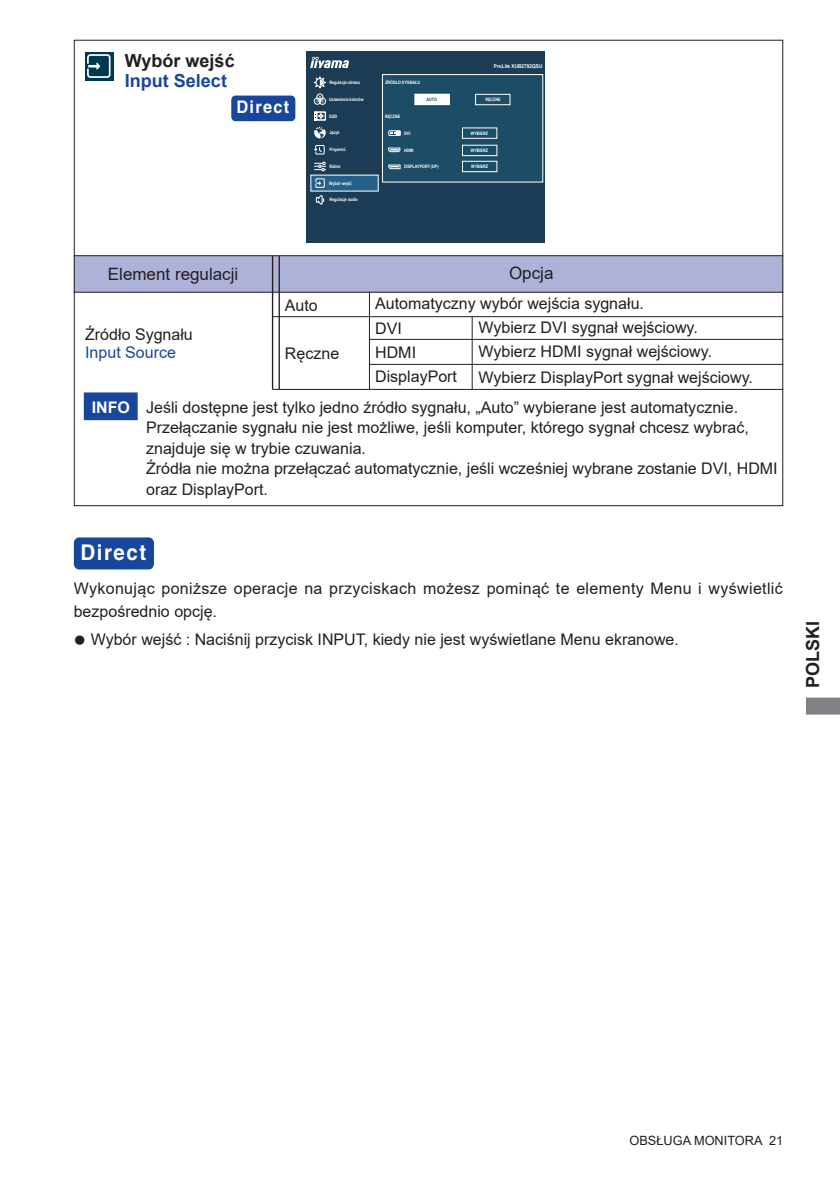
<style>
.page{position:relative;width:840px;height:1191px;background:#fff}
.page>*{position:absolute;margin:0;border:0;box-sizing:border-box;transform-origin:0 0}
.t1{font:700 21.6px "Helvetica";letter-spacing:.075em;color:#fff;scale:.95 1}
.t2{font:700 18px "Arial";color:#231f20}
.t3{font:700 18px "Arial";color:#18469d}
.t4{font:700 17.4px "Helvetica";letter-spacing:.075em;color:#fff;scale:.95 1}
.t5{font:17px "Arial";color:#231f20}
.t6{font:16px/24px "Arial";color:#231f20}
.t7{font:16px/22.6px "Arial";letter-spacing:.02em;color:#231f20}
.t8{font:16px "Arial";color:#18469d}
.t9{font:700 16px "Arial";color:#fff}
.t10{font:12.8px "Arial";color:#231f20}
.t11{font:700 5.2px "Arial";color:#fff;scale:.9 1}
.t12{font:700 4.6px "Arial";color:#fff;scale:.8 1}
.t13{font:700 4.6px "Arial";color:#1d4c67;scale:.8 1}
</style>
<div class="page">
<svg style="left:806px;top:697px;width:33px;height:17px"></svg>
<div style="left:84px;top:392px;width:54px;height:28px;background:#18469d;border:2px solid #18469d"></div>
<div style="left:74px;top:256px;width:708px;height:36px;background:#aeb2d8;border:2px solid #aeb2d8"></div>
<hr style="left:74px;top:255px;width:708px;height:1px;background:#231f20">
<hr style="left:272px;top:256px;width:1px;height:133px;background:#231f20">
<hr style="left:278px;top:256px;width:2px;height:133px;background:#231f20">
<hr style="left:74px;top:292px;width:708px;height:1px;background:#231f20">
<div style="left:232px;top:96px;width:62px;height:24px;background:#18469d;border-radius:3px"></div>
<div style="left:231px;top:96px;width:64px;height:25px;border:2px solid #18469d;border-radius:3px"></div>
<div style="left:75px;top:538px;width:78px;height:30px;background:#18469d;border-radius:4px"></div>
<div style="left:74px;top:537px;width:80px;height:32px;border:2px solid #18469d;border-radius:4px"></div>
<hr style="left:272px;top:389px;width:510px;height:1px;background:#231f20">
<hr style="left:369px;top:292px;width:1px;height:97px;background:#231f20">
<hr style="left:369px;top:339px;width:413px;height:1px;background:#231f20">
<hr style="left:369px;top:364px;width:413px;height:1px;background:#231f20">
<hr style="left:272px;top:316px;width:510px;height:1px;background:#231f20">
<hr style="left:471px;top:316px;width:1px;height:73px;background:#231f20">
<div style="left:84px;top:52px;width:29px;height:29px;background:#003852"></div>
<div style="left:87px;top:54px;width:23px;height:24px;border:2px solid #fff;border-radius:2px"></div>
<svg style="left:89px;top:62px;width:11px;height:8px"></svg>
<div style="left:306px;top:52px;width:239px;height:191px;background:#1b3c54"></div>
<div style="left:382px;top:75px;width:160px;height:107px;background:#1d4c67"></div>
<div style="left:382px;top:74px;width:160px;height:108px;border:1px solid #fff"></div>
<svg style="left:310px;top:57px;width:39px;height:11px"></svg>
<div style="left:462px;top:145px;width:35px;height:11px;border:1px solid #fff"></div>
<div style="left:462px;top:128px;width:35px;height:11px;border:1px solid #fff"></div>
<div style="left:475px;top:94px;width:35px;height:11px;border:1px solid #fff"></div>
<div style="left:414px;top:94px;width:35px;height:11px;background:#fff"></div>
<div style="left:462px;top:161px;width:35px;height:11px;border:1px solid #fff"></div>
<div style="left:311px;top:175px;width:67px;height:16px;background:#246087"></div>
<svg style="left:314px;top:77px;width:11px;height:11px"></svg>
<svg style="left:314px;top:162px;width:11px;height:9px"></svg>
<div style="left:316px;top:94px;width:7px;height:6px;border:1px solid #fff;border-radius:50%"></div>
<svg style="left:314px;top:96px;width:11px;height:8px"></svg>
<svg style="left:314px;top:127px;width:11px;height:11px"></svg>
<div style="left:315px;top:145px;width:9px;height:9px;border:1px solid #fff"></div>
<svg style="left:314px;top:147px;width:8px;height:6px"></svg>
<div style="left:315px;top:178px;width:9px;height:10px;border:1px solid #fff"></div>
<svg style="left:315px;top:195px;width:9px;height:10px"></svg>
<div style="left:314px;top:111px;width:11px;height:10px;border:1px solid #fff"></div>
<svg style="left:314px;top:112px;width:9px;height:8px"></svg>
<svg style="left:388px;top:147px;width:12px;height:5px"></svg>
<svg style="left:388px;top:164px;width:12px;height:5px"></svg>
<div style="left:388px;top:130px;width:12px;height:6px;border:1px solid #fff"></div>
<svg style="left:390px;top:131px;width:9px;height:4px"></svg>
<p class="t2" style="left:125px;top:48px;width:111px">Wybór wejść</p>
<p class="t3" style="left:125px;top:68px;width:104px">Input Select</p>
<p class="t4" style="left:236px;top:97px;width:57px">Direct</p>
<p class="t12" style="left:329px;top:79px;width:40px">Regulacje obrazu</p>
<p class="t12" style="left:329px;top:96px;width:45px">Ustawienia kolorów</p>
<p class="t12" style="left:329px;top:113px;width:11px">OSD</p>
<p class="t12" style="left:329px;top:146px;width:22px">Przywróć</p>
<p class="t12" style="left:329px;top:129px;width:14px">Język</p>
<p class="t12" style="left:329px;top:163px;width:15px">Różne</p>
<p class="t12" style="left:329px;top:180px;width:30px">Wybór wejść</p>
<p class="t12" style="left:329px;top:196px;width:37px">Regulacje audio</p>
<p class="t12" style="left:385px;top:79px;width:45px">ŹRÓDŁO SYGNAŁU</p>
<p class="t11" style="left:493px;top:63px;width:55px">ProLite XUB2792QSU</p>
<p class="t12" style="left:385px;top:113px;width:20px">RĘCZNE</p>
<p class="t13" style="left:426px;top:96px;width:14px">AUTO</p>
<p class="t12" style="left:485px;top:96px;width:20px">RĘCZNE</p>
<p class="t12" style="left:404px;top:130px;width:9px">DVI</p>
<p class="t12" style="left:404px;top:147px;width:13px">HDMI</p>
<p class="t12" style="left:404px;top:163px;width:45px">DISPLAYPORT (DP)</p>
<p class="t12" style="left:470px;top:130px;width:23px">WYBIERZ</p>
<p class="t12" style="left:471px;top:163px;width:23px">WYBIERZ</p>
<p class="t12" style="left:470px;top:147px;width:23px">WYBIERZ</p>
<p class="t5" style="left:108px;top:262px;width:132px">Element regulacji</p>
<p class="t5" style="left:508px;top:262px;width:46px">Opcja</p>
<p class="t6" style="left:85px;top:322px;width:109px">Źródło Sygnału</p>
<p class="t8" style="left:85px;top:341px;width:92px">Input Source</p>
<p class="t6" style="left:285px;top:293px;width:34px">Auto</p>
<p class="t6" style="left:478px;top:291px;width:235px;text-indent:-103px">Automatyczny wybór wejścia sygnału.<br>Wybierz DVI sygnał wejściowy.<br>Wybierz HDMI sygnał wejściowy.</p>
<p class="t6" style="left:375px;top:316px;width:83px">DVI<br>HDMI<br>DisplayPort</p>
<p class="t6" style="left:285px;top:341px;width:56px">Ręczne</p>
<p class="t6" style="left:478px;top:365px;width:276px">Wybierz DisplayPort sygnał wejściowy.</p>
<p class="t9" style="left:92px;top:396px;width:40px">INFO</p>
<p class="t6" style="left:146px;top:396px;width:632px;line-height:20.6px">Jeśli dostępne jest tylko jedno źródło sygnału, „Auto” wybierane jest automatycznie.<br>Przełączanie sygnału nie jest możliwe, jeśli komputer, którego sygnał chcesz wybrać, znajduje się w trybie czuwania.<br>Źródła nie można przełączać automatycznie, jeśli wcześniej wybrane zostanie DVI, HDMI oraz DisplayPort.</p>
<h1 class="t1" style="left:80px;top:539px;width:71px">Direct</h1>
<p class="t7" style="left:74px;top:577px;width:710px">Wykonując poniższe operacje na przyciskach możesz pominąć te elementy Menu i wyświetlić bezpośrednio opcję.</p>
<p class="t6" style="left:74px;top:627px;width:606px">● Wybór wejść : Naciśnij przycisk INPUT, kiedy nie jest wyświetlane Menu ekranowe.</p>
<p class="t2" style="left:799px;top:688px;width:69px;rotate:-90deg">POLSKI</p>
<p class="t10" style="left:629px;top:1131px;width:155px">OBSŁUGA MONITORA 21</p>
</div>
